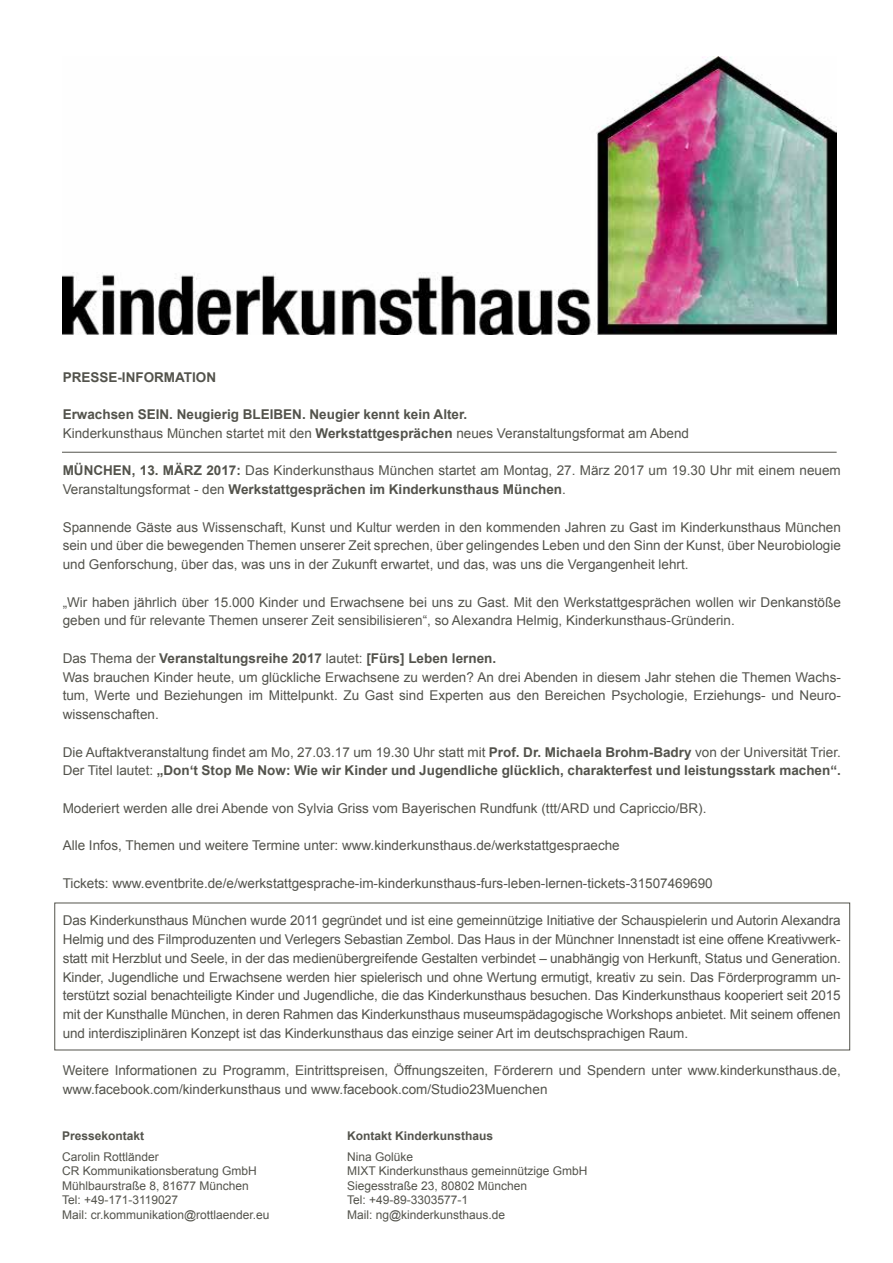
<style>
.page{position:relative;width:893px;height:1263px;background:#fff}
.page>*{position:absolute;margin:0;border:0;box-sizing:border-box;transform-origin:0 0}
.t1{font:13.5px/18.8px "Arial";color:#53534c}
.t2{font:700 13.5px/18.8px "Arial";color:#53534c}
.t3{font:12px/14.4px "Arial";color:#53534c}
.t4{font:700 12px "Arial";color:#53534c}
.s1{font-weight:400}
.s2{font-weight:700}
</style>
<div class="page">
<hr style="left:62px;top:452px;width:775px;height:1px;background:#53534c">
<img style="left:63px;top:57px;width:774px;height:278px">
<p class="t2" style="left:63px;top:368px;width:155px">PRESSE-INFORMATION</p>
<p class="t2" style="left:63px;top:405px;width:628px">Erwachsen SEIN. Neugierig BLEIBEN. Neugier kennt kein Alter.<br><span class="s1">Kinderkunsthaus München startet mit den</span> Werkstattgesprächen <span class="s1">neues Veranstaltungsformat am Abend</span></p>
<p class="t1" style="left:63px;top:461px;width:780px"><span class="s2">MÜNCHEN, 13. MÄRZ 2017:</span> Das Kinderkunsthaus München startet am Montag, 27. März 2017 um 19.30 Uhr mit einem neuem<br>Veranstaltungsformat - den <span class="s2">Werkstattgesprächen im Kinderkunsthaus München</span>.</p>
<p class="t1" style="left:63px;top:518px;width:780px;text-align:justify">Spannende Gäste aus Wissenschaft, Kunst und Kultur werden in den kommenden Jahren zu Gast im Kinderkunsthaus München sein und über die bewegenden Themen unserer Zeit sprechen, über gelingendes Leben und den Sinn der Kunst, über Neurobiologie und Genforschung, über das, was uns in der Zukunft erwartet, und das, was uns die Vergangenheit lehrt.</p>
<p class="t1" style="left:63px;top:593px;width:780px">„Wir haben jährlich über 15.000 Kinder und Erwachsene bei uns zu Gast. Mit den Werkstattgesprächen wollen wir Denkanstöße geben und für relevante Themen unserer Zeit sensibilisieren“, so Alexandra Helmig, Kinderkunsthaus-Gründerin.</p>
<p class="t1" style="left:63px;top:649px;width:780px">Das Thema der <span class="s2">Veranstaltungsreihe 2017</span> lautet: <span class="s2">[Fürs] Leben lernen.<br></span>Was brauchen Kinder heute, um glückliche Erwachsene zu werden? An drei Abenden in diesem Jahr stehen die Themen Wachs&shy;tum, Werte und Beziehungen im Mittelpunkt. Zu Gast sind Experten aus den Bereichen Psychologie, Erziehungs- und Neuro&shy;wissenschaften.</p>
<p class="t2" style="left:63px;top:743px;width:780px"><span class="s1">Die Auftaktveranstaltung findet am Mo, 27.03.17 um 19.30 Uhr statt mit</span> Prof. Dr. Michaela Brohm-Badry <span class="s1">von der Universität Trier.<br>Der Titel lautet:</span> „Don‘t Stop Me Now: Wie wir Kinder und Jugendliche glücklich, charakterfest und leistungsstark machen“.</p>
<p class="t1" style="left:63px;top:799px;width:645px">Moderiert werden alle drei Abende von Sylvia Griss vom Bayerischen Rundfunk (ttt/ARD und Capriccio/BR).</p>
<p class="t1" style="left:63px;top:836px;width:559px">Alle Infos, Themen und weitere Termine unter: www.kinderkunsthaus.de/werkstattgespraeche</p>
<p class="t1" style="left:63px;top:874px;width:651px">Tickets: www.eventbrite.de/e/werkstattgesprache-im-kinderkunsthaus-furs-leben-lernen-tickets-31507469690</p>
<p class="t1" style="left:63px;top:911px;width:779px;text-align:justify">Das Kinderkunsthaus München wurde 2011 gegründet und ist eine gemeinnützige Initiative der Schauspielerin und Autorin Alexandra Helmig und des Filmproduzenten und Verlegers Sebastian Zembol. Das Haus in der Münchner Innenstadt ist eine offene Kreativwerk&shy;statt mit Herzblut und Seele, in der das medienübergreifende Gestalten verbindet – unabhängig von Herkunft, Status und Generation.<br>Kinder, Jugendliche und Erwachsene werden hier spielerisch und ohne Wertung ermutigt, kreativ zu sein. Das Förderprogramm un&shy;terstützt sozial benachteiligte Kinder und Jugendliche, die das Kinderkunsthaus besuchen. Das Kinderkunsthaus kooperiert seit 2015 mit der Kunsthalle München, in deren Rahmen das Kinderkunsthaus museumspädagogische Workshops anbietet. Mit seinem offenen und interdisziplinären Konzept ist das Kinderkunsthaus das einzige seiner Art im deutschsprachigen Raum.</p>
<p class="t1" style="left:63px;top:1061px;width:780px">Weitere Informationen zu Programm, Eintrittspreisen, Öffnungszeiten, Förderern und Spendern unter www.kinderkunsthaus.de, www.facebook.com/kinderkunsthaus und www.facebook.com/Studio23Muenchen</p>
<p class="t4" style="left:62px;top:1128px;width:84px">Pressekontakt</p>
<p class="t3" style="left:62px;top:1149px;width:209px">Carolin Rottländer<br>CR Kommunikationsberatung GmbH<br>Mühlbaurstraße 8, 81677 München<br>Tel: +49-171-3119027<br>Mail: cr.kommunikation@rottlaender.eu</p>
<p class="t4" style="left:347px;top:1128px;width:148px">Kontakt Kinderkunsthaus</p>
<p class="t3" style="left:347px;top:1149px;width:242px">Nina Golüke<br>MIXT Kinderkunsthaus gemeinnützige GmbH<br>Siegesstraße 23, 80802 München<br>Tel: +49-89-3303577-1<br>Mail: ng@kinderkunsthaus.de</p>
</div>
